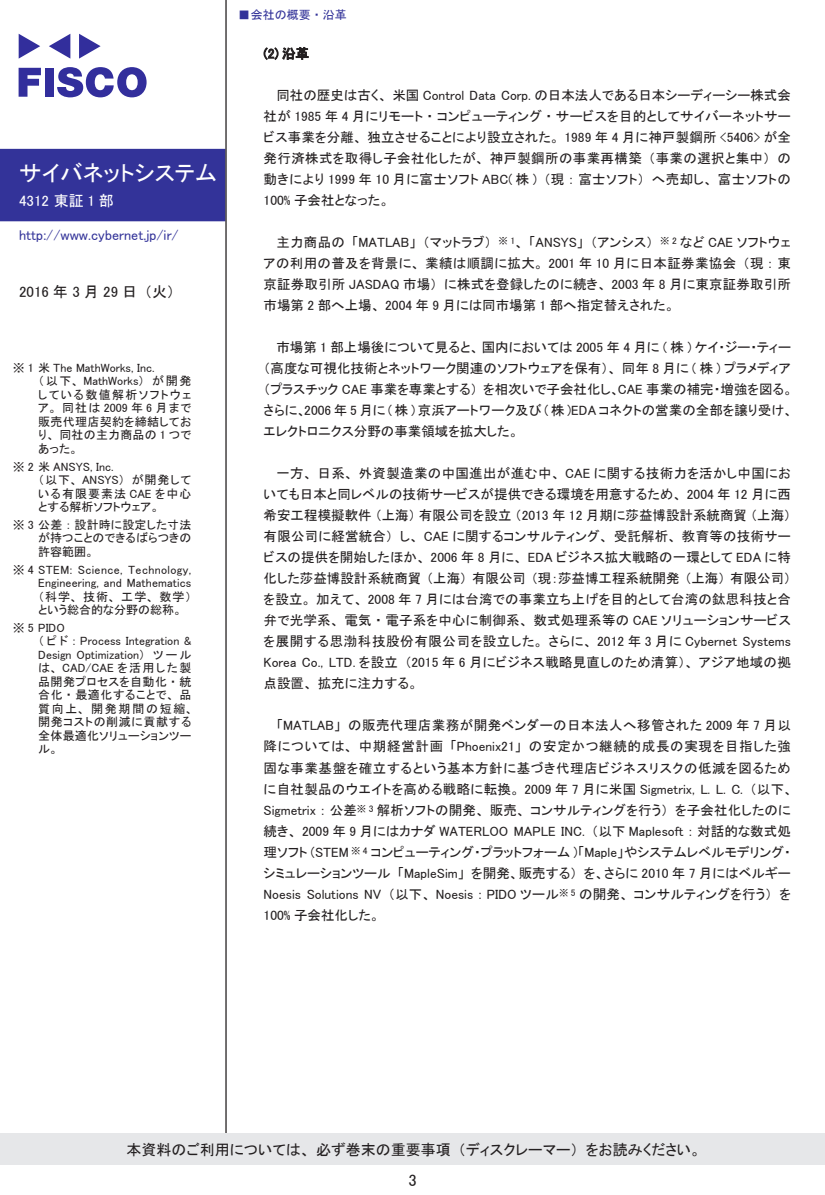
<style>
.page{position:relative;width:825px;height:1195px;background:#fff}
.page>*{position:absolute;margin:0;border:0;box-sizing:border-box;transform-origin:0 0}
.t1{font:22.5px "MS P Gothic";color:#fff}
.t2{font:16.5px "MS P Gothic";color:#231f20}
.t3{font:15px "MS P Gothic";color:#231f20}
.t4{font:15px "MS P Gothic";letter-spacing:.25em;color:#231f20}
.t5{font:15px "MS P Gothic";color:#fff}
.t6{font:14.25px "MS P Gothic";color:#339}
.本文{font:13.5px/21px "MS P Gothic";letter-spacing:.005em;color:#231f20}
.本文-2{font:13.5px/21px "MS P Gothic";letter-spacing:.025em;color:#231f20}
.本文-3{font:13.5px "MS P Gothic";letter-spacing:.045em;color:#231f20}
.本文-4{font:13.5px "MS P Gothic";letter-spacing:.04em;color:#231f20}
.本文-5{font:13.5px "MS P Gothic";letter-spacing:.035em;color:#231f20}
.本文-6{font:13.5px "MS P Gothic";letter-spacing:.05em;color:#231f20}
.本文-7{font:13.5px "MS P Gothic";letter-spacing:.03em;color:#231f20}
.小タイトル_B{font:13.5px "MS P Gothic";color:#231f20}
.注記{font:12px/13.5px "MS P Gothic";letter-spacing:.01em;color:#231f20}
.注記-2{font:12px/13.5px "MS P Gothic";letter-spacing:.055em;color:#231f20}
.注記-3{font:12px "MS P Gothic";letter-spacing:.03em;color:#231f20}
.注記-4{font:12px "MS P Gothic";letter-spacing:.125em;color:#231f20}
.注記-5{font:12px "MS P Gothic";letter-spacing:.045em;color:#231f20}
.t7{font:12px "MS P Gothic";color:#339}
.注記-6{font:12px "MS P Gothic";letter-spacing:.14em;color:#231f20}
.本文-8{font:9.45px "MS P Gothic";color:#231f20}
</style>
<div class="page">
<svg style="left:19px;top:68px;width:22px;height:29px"></svg>
<div style="left:45px;top:68px;width:9px;height:29px;background:#322e9c"></div>
<svg style="left:57px;top:67px;width:90px;height:30px"></svg>
<svg style="left:19px;top:34px;width:21px;height:25px"></svg>
<svg style="left:79px;top:34px;width:22px;height:25px"></svg>
<svg style="left:49px;top:34px;width:21px;height:25px"></svg>
<div style="left:0;top:149px;width:225px;height:72px;background:#339"></div>
<hr style="left:225px;top:0;width:2px;height:1133px;background:#231f20">
<div style="left:0;top:1133px;width:825px;height:32px;background:#e6e7e9"></div>
<svg style="left:264px;top:47px;width:45px;height:13px"></svg>
<h1 class="t1" style="left:19px;top:162px;width:199px">サイバネットシステム</h1>
<p class="t5" style="left:19px;top:194px;width:96px">4312 東証 1 部</p>
<p class="t6" style="left:19px;top:228px;width:161px">http://www.cybernet j p. / /i r</p>
<p class="t4" style="left:19px;top:284px;width:119px">2016年3月29日</p>
<p class="t3" style="left:145px;top:284px;width:31px">火（ (</p>
<p class="注記" style="left:152px;top:361px;width:41px;text-indent:-139px">※ 1 米 The MathWorks, Inc.<br>が開発</p>
<p class="注記" style="left:38px;top:374px;width:155px">（以下、 MathWorks）<br>している数値解析ソフトウェア。同社は 2009 年 6 月まで販売代理店契約を締結しており、同社の主力商品の 1 つであった。</p>
<p class="注記" style="left:13px;top:459px;width:102px">※ 2 米 ANSYS, Inc.</p>
<p class="注記" style="left:132px;top:473px;width:61px">が開発して</p>
<p class="注記" style="left:38px;top:473px;width:155px">（以下、 ANSYS）<br>いる有限要素法 CAE を中心とする解析ソフトウェア。</p>
<p class="注記" style="left:38px;top:518px;width:155px;text-align:justify;text-indent:-26px">※ 3 公差：設計時に設定した寸法が持つことのできるばらつきの許容範囲。</p>
<p class="注記-3" style="left:128px;top:563px;width:65px">Technology,</p>
<p class="注記" style="left:38px;top:562px;width:155px;text-indent:-26px">※ 4 STEM:<br>Engineering, and Mathematics（科学、技術、工学、数学(という総合的な分野の総称。</p>
<p class="注記" style="left:13px;top:621px;width:54px">※ 5 PIDO</p>
<p class="注記" style="left:38px;top:634px;width:155px">（ピド： Process Integration &amp;</p>
<p class="注記" style="left:153px;top:648px;width:40px">ツール</p>
<p class="注記-3" style="left:78px;top:563px;width:46px">Science,</p>
<p class="注記" style="left:38px;top:648px;width:108px">Design Optimization）</p>
<p class="注記-4" style="left:38px;top:662px;width:155px">は、 CAD/CAE を活用した製</p>
<p class="注記-3" style="left:38px;top:675px;width:155px">品開発プロセスを自動化・統</p>
<p class="注記-5" style="left:38px;top:689px;width:155px">合化・最適化することで、品</p>
<p class="注記-6" style="left:91px;top:702px;width:104px">開発期間の短縮、</p>
<p class="注記-2" style="left:38px;top:702px;width:155px">質向上、<br>開発コストの削減に貢献する全体最適化ソリューションツール。</p>
<p class="t7" style="left:238px;top:9px;width:110px">■会社の概要・沿革</p>
<p class="小タイトル_B" style="left:264px;top:47px;width:47px">)2( 沿革</p>
<p class="本文" style="left:264px;top:85px;width:529px;text-align:right">同社の歴史は古く、米国 Control Data Corp. の日本法人である日本シーディーシー株式会社が 1985 年 4 月にリモート・コンピューティング・サービスを目的としてサイバーネットサービス事業を分離、独立させることにより設立された。 1989 年 4 月に神戸製鋼所 &lt;5406&gt; が全の</p>
<p class="本文-2" style="left:264px;top:148px;width:380px">発行済株式を取得し子会社化したが、神戸製鋼所の事業再構築</p>
<p class="本文-2" style="left:649px;top:148px;width:123px">（事業の選択と集中）</p>
<p class="本文" style="left:264px;top:169px;width:383px">動きにより 1999 年 10 月に富士ソフト ABC 株( ) （現：富士ソフト）<br>100% 子会社となった。</p>
<p class="本文-7" style="left:652px;top:173px;width:141px">へ売却し、富士ソフトの</p>
<p class="本文" style="left:276px;top:232px;width:70px">主力商品の</p>
<p class="本文" style="left:352px;top:232px;width:158px">「MATLAB」（マットラブ） <sup>※</sup></p>
<p class="本文" style="left:515px;top:232px;width:156px">、「ANSYS」（アンシス） <sup>※</sup></p>
<p class="本文" style="left:680px;top:232px;width:112px">など CAE ソフトウェ</p>
<p class="本文-8" style="left:510px;top:236px;width:6px">1</p>
<p class="本文-8" style="left:672px;top:236px;width:6px">2</p>
<p class="本文" style="left:444px;top:253px;width:348px;text-indent:-180px">アの利用の普及を背景に、業績は順調に拡大。 2001 年 10 月に日本証券業協会<br>に株式を登録したのに続き、 2003 年 8 月に東京証券取引所</p>
<p class="本文" style="left:743px;top:253px;width:49px">現（ ：東</p>
<p class="本文" style="left:264px;top:274px;width:413px">京証券取引所 JASDAQ 市場）<br>市場第 2 部へ上場、 2004 年 9 月には同市場第 1 部へ指定替えされた。</p>
<p class="本文" style="left:264px;top:337px;width:531px;text-align:right">市場第 1 部上場後について見ると、国内においては 2005 年 4 月に 株( ) ケイ・ジー・ティー<br>（高度な可視化技術とネットワーク関連のソフトウェアを保有）、同年 8 月に 株( ) プラメディア<br>CAE 事業の補完・増強を図る。</p>
<p class="本文" style="left:304px;top:379px;width:490px;text-indent:-41px">（プラスチック CAE 事業を専業とする）を相次いで子会社化し、<br>2006 年 5 月に 株( ) 京浜アートワーク及び 株( )EDA コネクトの営業の全部を譲り受け、</p>
<p class="本文" style="left:264px;top:400px;width:256px">さらに、<br>エレクトロニクス分野の事業領域を拡大した。</p>
<p class="本文" style="left:264px;top:463px;width:529px;text-align:right">一方、日系、外資製造業の中国進出が進む中、 CAE に関する技術力を活かし中国においても日本と同レベルの技術サービスが提供できる環境を用意するため、 2004 年 12 月に西希安工程模擬軟件（上海）有限公司を設立（2013 年 12 月期に莎益博設計系統商貿（上海(し、 CAE に関するコンサルティング、受託解析、教育等の技術サー</p>
<p class="本文" style="left:264px;top:526px;width:131px">有限公司に経営統合）</p>
<p class="本文" style="left:264px;top:547px;width:529px">ビスの提供を開始したほか、 2006 年 8 月に、 EDA ビジネス拡大戦略の一環として EDA に特</p>
<p class="本文" style="left:264px;top:568px;width:529px">化した莎益博設計系統商貿（上海）有限公司 現（ ：莎益博工程系統開発（上海）有限公司(</p>
<p class="本文" style="left:264px;top:589px;width:529px">を設立。加えて、 2008 年 7 月には台湾での事業立ち上げを目的として台湾の鈦思科技と合</p>
<p class="本文" style="left:264px;top:610px;width:529px">弁で光学系、電気・電子系を中心に制御系、数式処理系等の CAE ソリューションサービス</p>
<p class="本文-3" style="left:264px;top:635px;width:529px">を展開する思渤科技股份有限公司を設立した。さらに、 2012 年 3 月に Cybernet Systems</p>
<p class="本文" style="left:405px;top:652px;width:388px">（2015 年 6 月にビジネス戦略見直しのため清算）、アジア地域の拠</p>
<p class="本文" style="left:264px;top:652px;width:156px">Korea Co., LTD. を設立<br>点設置、拡充に注力する。</p>
<p class="本文-5" style="left:348px;top:719px;width:444px">の販売代理店業務が開発ベンダーの日本法人へ移管された 2009 年 7 月以</p>
<p class="本文" style="left:276px;top:715px;width:66px">「MATLAB」</p>
<p class="本文-6" style="left:264px;top:740px;width:181px">降については、中期経営計画</p>
<p class="本文-4" style="left:264px;top:761px;width:529px">固な事業基盤を確立するという基本方針に基づき代理店ビジネスリスクの低減を図るため</p>
<p class="本文" style="left:750px;top:778px;width:45px">（以下、</p>
<p class="本文" style="left:450px;top:736px;width:73px">「Phoenix21」</p>
<p class="本文-6" style="left:529px;top:740px;width:264px">の安定かつ継続的成長の実現を目指した強</p>
<p class="本文-2" style="left:675px;top:778px;width:117px;text-indent:-411px">に自社製品のウエイトを高める戦略に転換。 2009 年 7 月に米国 Sigmetrix C. L. L, .<br>を子会社化したのに</p>
<p class="本文" style="left:377px;top:799px;width:293px">解析ソフトの開発、販売、コンサルティングを行う）</p>
<p class="本文" style="left:264px;top:799px;width:95px">Sigmetrix ：公差</p>
<p class="本文-8" style="left:357px;top:803px;width:18px">※ 3</p>
<p class="本文" style="left:371px;top:820px;width:421px;text-indent:-107px">続き、 2009 年 9 月にはカナダ WATERLOO MAPLE INC.<br>コンピューティング・プラットフォーム )「Maple」やシステムレベルモデリング・</p>
<p class="本文" style="left:592px;top:820px;width:201px">（以下 Maplesoft ：対話的な数式処</p>
<p class="本文" style="left:264px;top:841px;width:87px">理ソフト (STEM</p>
<p class="本文-8" style="left:351px;top:845px;width:18px">※4</p>
<p class="本文" style="left:264px;top:862px;width:128px">シミュレーションツール</p>
<p class="本文" style="left:397px;top:862px;width:69px">「MapleSim」</p>
<p class="本文" style="left:471px;top:862px;width:107px">を開発、販売する）</p>
<p class="本文" style="left:584px;top:862px;width:209px">を、さらに 2010 年 7 月にはベルギー</p>
<p class="本文" style="left:264px;top:883px;width:119px">Noesis Solutions NV<br>100% 子会社化した。</p>
<p class="本文" style="left:579px;top:883px;width:195px">の開発、コンサルティングを行う）</p>
<p class="本文" style="left:388px;top:883px;width:172px">（以下、 Noesis ： PIDO ツール</p>
<p class="本文-8" style="left:559px;top:887px;width:18px">※ 5</p>
<p class="本文" style="left:779px;top:883px;width:13px">を</p>
<p class="t3" style="left:126px;top:1142px;width:326px">本資料のご利用については、必ず巻末の重要事項</p>
<p class="t2" style="left:408px;top:1172px;width:10px">3</p>
<p class="t3" style="left:458px;top:1142px;width:121px">（ディスクレーマー）</p>
<p class="t3" style="left:586px;top:1142px;width:117px">をお読みください。</p>
</div>
